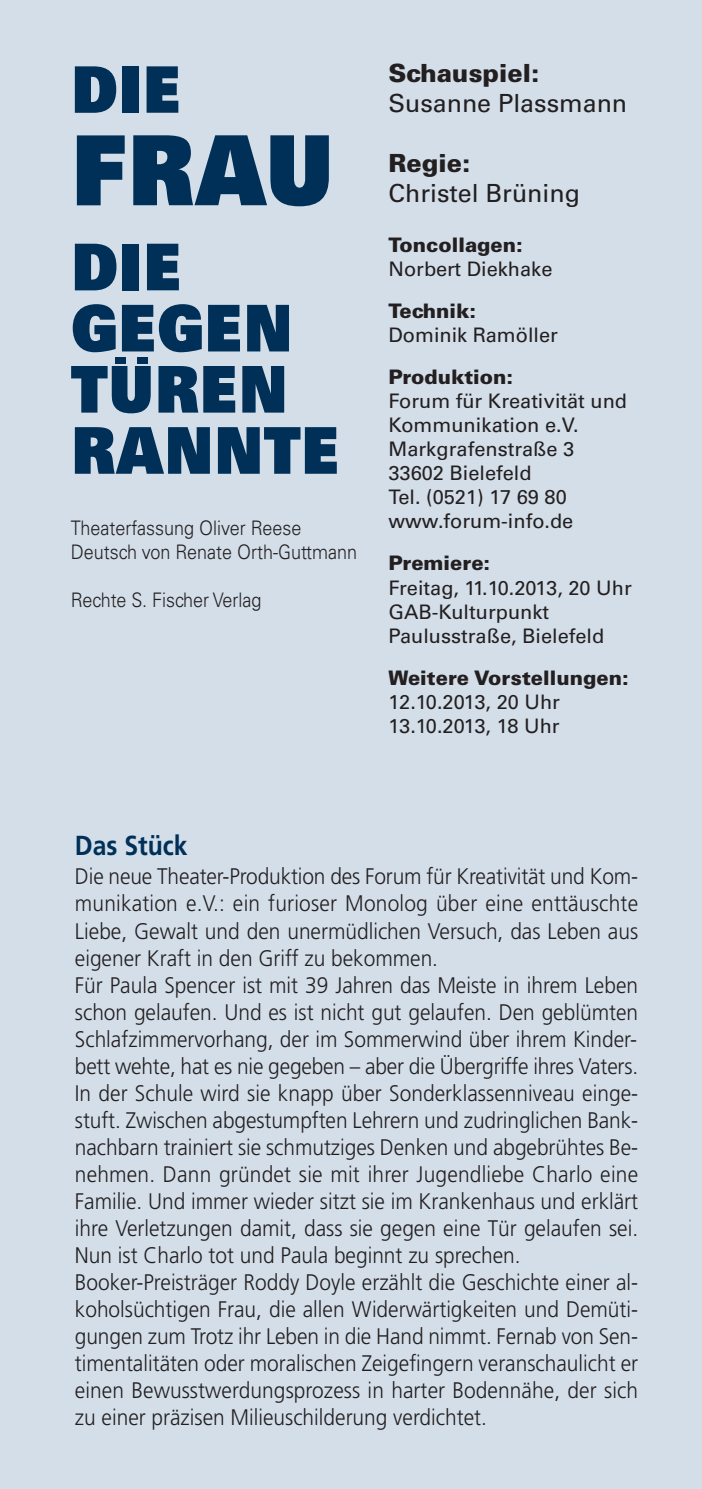
<style>
.page{position:relative;width:702px;height:1489px;background:#fff}
.page>*{position:absolute;margin:0;border:0;box-sizing:border-box;transform-origin:0 0}
.t1{font:900 97px "Zurich BT";color:#003058;scale:.9 1}
.t2{font:900 64.75px/61px "Zurich BT";color:#003058;scale:.9 1}
.t3{font:900 64.25px "Zurich BT";color:#003058;scale:.9 1}
.t4{font:700 27.5px "Frutiger";color:#003058;scale:.9 1}
.t5{font:25px "Univers";color:#231f20}
.t6{font:900 25px "Univers";color:#231f20}
.t7{font:300 22.5px/27px "Frutiger";color:#231f20;scale:.93 1}
.t8{font:20px/24px "Univers";color:#231f20}
.t9{font:300 20px/24px "Univers";color:#231f20;scale:.9 1}
.t10{font:900 20px "Univers";color:#231f20}
</style>
<div class="page">
<img style="left:701px;top:0;width:1px;height:1488px">
<div style="left:0;top:0;width:701px;height:1488px;background:#d3dee9"></div>
<div style="left:137px;top:357px;width:11px;height:6px;background:#003058"></div>
<div style="left:115px;top:358px;width:11px;height:6px;background:#003058"></div>
<h3 class="t3" style="left:71px;top:53px;width:124px">DIE</h3>
<h1 class="t1" style="left:71px;top:115px;width:294px">FRAU</h1>
<h2 class="t2" style="left:71px;top:237px;width:300px">DIE<br>GEGEN<br>TUREN<br>RANNTE</h2>
<p class="t9" style="left:71px;top:517px;width:319px">Theaterfassung Oliver Reese<br>Deutsch von Renate Orth-Guttmann</p>
<p class="t9" style="left:71px;top:589px;width:213px">Rechte S. Fischer Verlag</p>
<p class="t6" style="left:388px;top:64px;width:152px">Schauspiel:</p>
<p class="t5" style="left:388px;top:94px;width:240px">Susanne Plassmann</p>
<p class="t6" style="left:388px;top:154px;width:83px">Regie:</p>
<p class="t5" style="left:388px;top:184px;width:193px">Christel Brüning</p>
<p class="t10" style="left:388px;top:238px;width:136px">Toncollagen:</p>
<p class="t8" style="left:388px;top:259px;width:166px">Norbert Diekhake</p>
<p class="t10" style="left:388px;top:304px;width:89px">Technik:</p>
<p class="t8" style="left:388px;top:325px;width:171px">Dominik Ramöller</p>
<p class="t10" style="left:388px;top:370px;width:126px">Produktion:</p>
<p class="t8" style="left:388px;top:391px;width:240px">Forum für Kreativität und<br>Kommunikation e.V.<br>Markgrafenstraße 3<br>33602 Bielefeld<br>Tel. (0521) 17 69 80 www.forum-info.de</p>
<p class="t10" style="left:388px;top:556px;width:103px">Premiere:</p>
<p class="t8" style="left:388px;top:577px;width:245px">Freitag, 11.10.2013, 20 Uhr<br>GAB-Kulturpunkt<br>Paulusstraße, Bielefeld</p>
<p class="t10" style="left:388px;top:670px;width:242px">Weitere Vorstellungen:</p>
<p class="t8" style="left:388px;top:691px;width:173px">12.10.2013, 20 Uhr<br>13.10.2013, 18 Uhr</p>
<p class="t4" style="left:75px;top:834px;width:127px">Das Stück</p>
<p class="t7" style="left:75px;top:864px;width:607px">Die neue Theater-Produktion des Forum für Kreativität und Kom&shy;munikation e.V.: ein furioser Monolog über eine enttäuschte Liebe, Gewalt und den unermüdlichen Versuch, das Leben aus eigener Kraft in den Griff zu bekommen.<br>Für Paula Spencer ist mit 39 Jahren das Meiste in ihrem Leben schon gelaufen. Und es ist nicht gut gelaufen. Den geblümten Schlafzimmervorhang, der im Sommerwind über ihrem Kinder&shy;bett wehte, hat es nie gegeben – aber die Übergriffe ihres Vaters.<br>In der Schule wird sie knapp über Sonderklassenniveau einge&shy;stuft. Zwischen abgestumpften Lehrern und zudringlichen Bank&shy;nachbarn trainiert sie schmutziges Denken und abgebrühtes Be&shy;nehmen. Dann gründet sie mit ihrer Jugendliebe Charlo eine Familie. Und immer wieder sitzt sie im Krankenhaus und erklärt ihre Verletzungen damit, dass sie gegen eine Tür gelaufen sei.<br>Nun ist Charlo tot und Paula beginnt zu sprechen.<br>Booker-Preisträger Roddy Doyle erzählt die Geschichte einer al&shy;koholsüchtigen Frau, die allen Widerwärtigkeiten und Demüti&shy;gungen zum Trotz ihr Leben in die Hand nimmt. Fernab von Sen&shy;timentalitäten oder moralischen Zeigefingern veranschaulicht er einen Bewusstwerdungsprozess in harter Bodennähe, der sich zu einer präzisen Milieuschilderung verdichtet.</p>
</div>
